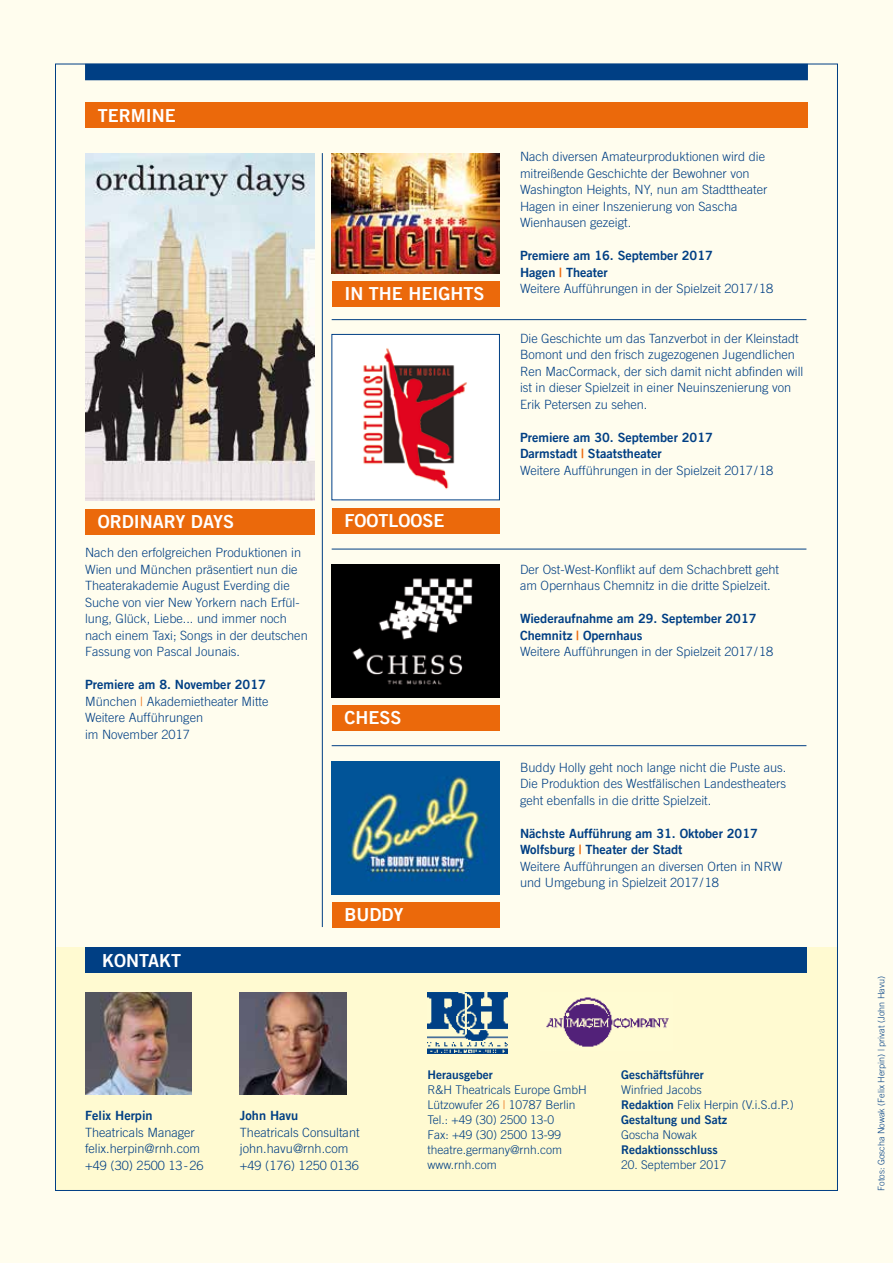
<style>
.page{position:relative;width:893px;height:1263px;background:#fffdee}
.page>*{position:absolute;margin:0;border:0;box-sizing:border-box;transform-origin:0 0}
.t1{font:18px "Trade Gothic LT Com Bd 2";color:#fff}
.t2{font:300 12.75px/16.5px "Trade Gothic LT Com";color:#003f84}
.t3{font:12.75px/16.5px "Trade Gothic LT Com Bd 2";color:#003f84}
.t4{font:300 12px/15px "Trade Gothic LT Com";color:#003f84}
.t5{font:12px "Trade Gothic LT Com Bd 2";color:#003f84}
.t6{font:300 9px "Trade Gothic LT Com";color:#003f84}
.s1{color:#eb690b}
.s2{font-family:"Trade Gothic LT Com Bd 2";font-weight:400}
</style>
<div class="page">
<div style="left:85px;top:102px;width:723px;height:26px;background:#eb690b"></div>
<div style="left:85px;top:64px;width:723px;height:16px;background:#003f84"></div>
<div style="left:55px;top:948px;width:782px;height:243px;background:#fffad1"></div>
<img style="left:427px;top:992px;width:80px;height:61px">
<img style="left:546px;top:997px;width:123px;height:50px">
<div style="left:85px;top:948px;width:721px;height:25px;background:#003f84"></div>
<img style="left:240px;top:992px;width:106px;height:102px">
<img style="left:85px;top:992px;width:106px;height:102px">
<div style="left:85px;top:509px;width:230px;height:26px;background:#eb690b"></div>
<div style="left:332px;top:281px;width:168px;height:26px;background:#eb690b"></div>
<img style="left:85px;top:153px;width:230px;height:347px">
<div style="left:332px;top:509px;width:168px;height:25px;background:#eb690b"></div>
<div style="left:332px;top:902px;width:168px;height:26px;background:#eb690b"></div>
<div style="left:332px;top:706px;width:168px;height:25px;background:#eb690b"></div>
<img style="left:332px;top:564px;width:168px;height:133px">
<img style="left:332px;top:761px;width:168px;height:133px">
<img style="left:334px;top:336px;width:162px;height:162px">
<div style="left:332px;top:334px;width:168px;height:166px;border:1px solid #003f84"></div>
<img style="left:332px;top:153px;width:168px;height:120px">
<hr style="left:322px;top:153px;width:1px;height:774px;background:#003f84">
<hr style="left:332px;top:319px;width:474px;height:1px;background:#003f84">
<hr style="left:332px;top:549px;width:474px;height:1px;background:#003f84">
<hr style="left:332px;top:745px;width:474px;height:1px;background:#003f84">
<h1 class="t1" style="left:98px;top:104px;width:79px">TERMINE</h1>
<h1 class="t1" style="left:98px;top:510px;width:138px">ORDINARY DAYS</h1>
<p class="t2" style="left:85px;top:544px;width:224px">Nach den erfolgreichen Produktionen in Wien und München präsentiert nun die Theaterakademie August Everding die Suche von vier New Yorkern nach Erfül&shy;lung, Glück, Liebe... und immer noch nach einem Taxi; Songs in der deutschen Fassung von Pascal Jounais.</p>
<p class="t3" style="left:85px;top:676px;width:182px">Premiere am 8. November 2017</p>
<p class="t2" style="left:85px;top:693px;width:185px">München <span class="s1">|</span> Akademietheater Mitte<br>Weitere Aufführungen<br>im November 2017</p>
<h1 class="t1" style="left:102px;top:949px;width:81px">KONTAKT</h1>
<h1 class="t1" style="left:344px;top:282px;width:141px">IN THE HEIGHTS</h1>
<h1 class="t1" style="left:344px;top:510px;width:102px">FOOTLOOSE</h1>
<h1 class="t1" style="left:344px;top:707px;width:58px">CHESS</h1>
<h1 class="t1" style="left:344px;top:903px;width:61px">BUDDY</h1>
<p class="t2" style="left:520px;top:148px;width:249px">Nach diversen Amateurproduktionen wird die mitreißende Geschichte der Bewohner von Washington Heights, NY, nun am Stadttheater Hagen in einer Inszenierung von Sascha Wienhausen gezeigt.</p>
<p class="t3" style="left:520px;top:247px;width:194px">Premiere am 16. September 2017<br>Hagen <span class="s1">|</span> Theater</p>
<p class="t2" style="left:520px;top:280px;width:255px">Weitere Aufführungen in der Spielzeit 2017/18</p>
<p class="t2" style="left:520px;top:330px;width:285px">Die Geschichte um das Tanzverbot in der Kleinstadt Bomont und den frisch zugezogenen Jugendlichen Ren MacCormack, der sich damit nicht abfinden will ist in dieser Spielzeit in einer Neuinszenierung von Erik Petersen zu sehen.</p>
<p class="t3" style="left:520px;top:429px;width:194px">Premiere am 30. September 2017<br>Darmstadt <span class="s1">|</span> Staatstheater</p>
<p class="t2" style="left:520px;top:462px;width:255px">Weitere Aufführungen in der Spielzeit 2017/18</p>
<p class="t2" style="left:520px;top:561px;width:261px">Der Ost-West-Konflikt auf dem Schachbrett geht am Opernhaus Chemnitz in die dritte Spielzeit.</p>
<p class="t3" style="left:520px;top:610px;width:238px">Wiederaufnahme am 29. September 2017<br>Chemnitz <span class="s1">|</span> Opernhaus</p>
<p class="t2" style="left:520px;top:643px;width:255px">Weitere Aufführungen in der Spielzeit 2017/18</p>
<p class="t2" style="left:520px;top:759px;width:268px;text-align:justify">Buddy Holly geht noch lange nicht die Puste aus.<br>Die Produktion des Westfälischen Landestheaters geht ebenfalls in die dritte Spielzeit.</p>
<p class="t3" style="left:520px;top:825px;width:239px">Nächste Aufführung am 31. Oktober 2017<br>Wolfsburg <span class="s1">|</span> Theater der Stadt</p>
<p class="t2" style="left:520px;top:858px;width:264px">Weitere Aufführungen an diversen Orten in NRW und Umgebung in Spielzeit 2017/18</p>
<p class="t3" style="left:85px;top:1107px;width:69px">Felix Herpin</p>
<p class="t2" style="left:85px;top:1124px;width:120px">Theatricals Manager felix.herpin@rnh.com +49 (30) 2500 13-26</p>
<p class="t3" style="left:240px;top:1107px;width:60px">John Havu</p>
<p class="t2" style="left:240px;top:1124px;width:121px">Theatricals Consultant john.havu@rnh.com +49 (176) 1250 0136</p>
<p class="t5" style="left:427px;top:1067px;width:67px">Herausgeber</p>
<p class="t4" style="left:427px;top:1082px;width:161px">R&amp;H Theatricals Europe GmbH<br>Lützowufer 26 <span class="s1">|</span> 10787 Berlin<br>Tel.: +49 (30) 2500 13-0<br>Fax: +49 (30) 2500 13-99 theatre.germany@rnh.com www.rnh.com</p>
<p class="t5" style="left:621px;top:1067px;width:84px">Geschäftsführer</p>
<p class="t4" style="left:621px;top:1082px;width:174px">Winfried Jacobs<br><span class="s2">Redaktion</span> Felix Herpin (V.i.S.d.P.)</p>
<p class="t5" style="left:621px;top:1112px;width:107px">Gestaltung und Satz</p>
<p class="t4" style="left:621px;top:1127px;width:78px">Goscha Nowak</p>
<p class="t5" style="left:621px;top:1142px;width:98px">Redaktionsschluss</p>
<p class="t4" style="left:621px;top:1157px;width:107px">20. September 2017</p>
<p class="t6" style="left:876px;top:1191px;width:216px;rotate:-90deg">Fotos: Goscha Nowak (Felix Herpin) | privat (John Havu)</p>
</div>
